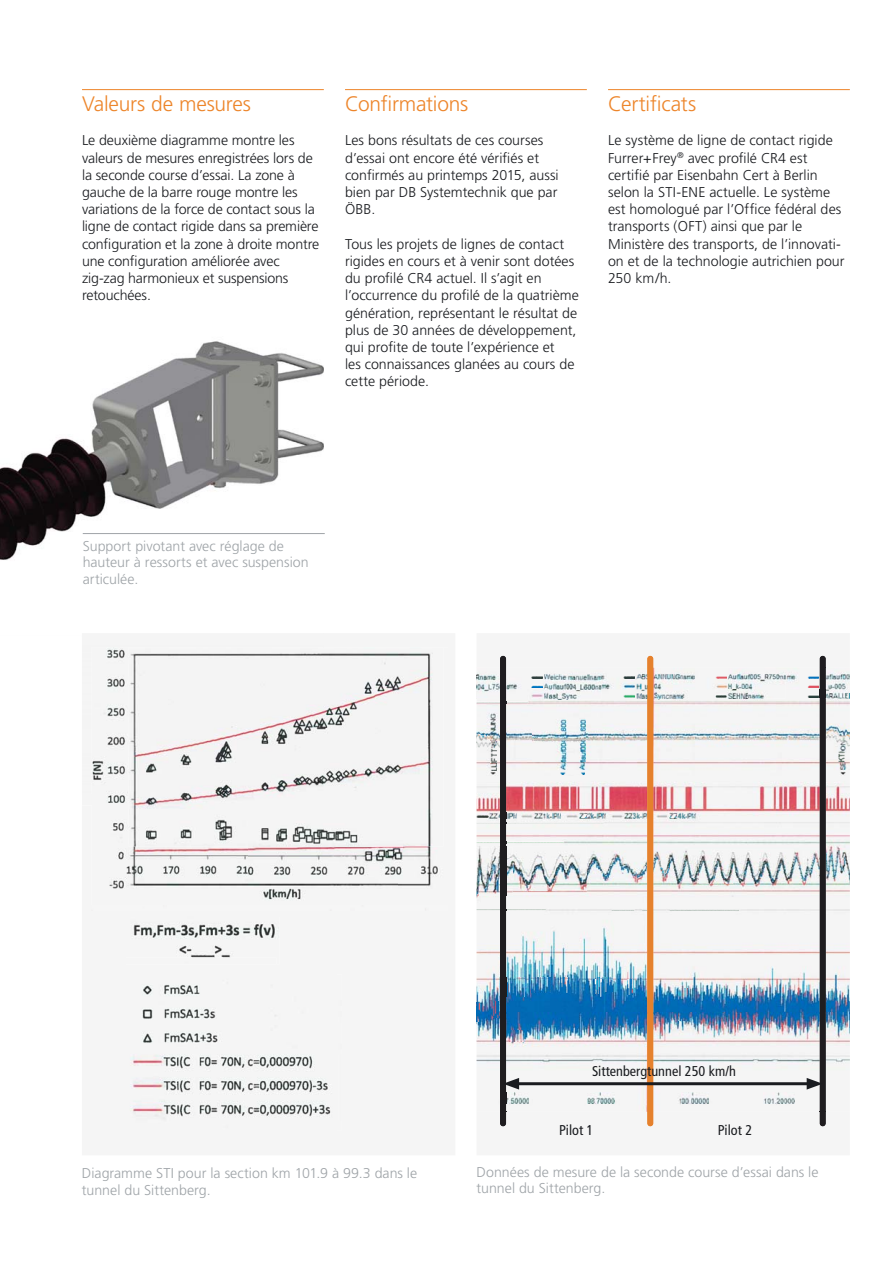
<style>
.page{position:relative;width:893px;height:1263px;background:#fff}
.page>*{position:absolute;margin:0;border:0;box-sizing:border-box;transform-origin:0 0}
.t1{font:300 21px "Frutiger";letter-spacing:-.01em;color:#ed852a}
.t2{font:300 14.25px/17.2px "Frutiger";color:#1a1c20}
.t3{font:300 14.25px/16.5px "Frutiger";color:#9fa4a8}
.t4{font:condensed 14.25px "Frutiger";color:#1a1c20}
</style>
<div class="page">
<img style="left:0;top:341px;width:324px;height:219px">
<img style="left:519px;top:668px;width:331px;height:438px">
<img style="left:519px;top:846px;width:68px;height:48px">
<img style="left:544px;top:674px;width:57px;height:26px">
<img style="left:829px;top:674px;width:15px;height:25px">
<img style="left:533px;top:719px;width:52px;height:43px">
<img style="left:519px;top:858px;width:35px;height:32px">
<img style="left:519px;top:701px;width:9px;height:2px">
<img style="left:728px;top:674px;width:58px;height:24px">
<img style="left:700px;top:878px;width:32px;height:6px">
<img style="left:688px;top:850px;width:106px;height:28px">
<img style="left:519px;top:823px;width:85px;height:1px">
<img style="left:519px;top:909px;width:27px;height:1px">
<img style="left:519px;top:841px;width:45px;height:2px">
<img style="left:550px;top:675px;width:19px;height:25px">
<img style="left:686px;top:1093px;width:22px;height:10px">
<img style="left:588px;top:1093px;width:27px;height:10px">
<img style="left:764px;top:1093px;width:30px;height:10px">
<img style="left:519px;top:1093px;width:10px;height:10px">
<img style="left:715px;top:690px;width:13px;height:8px">
<img style="left:728px;top:690px;width:20px;height:8px">
<img style="left:686px;top:909px;width:53px;height:1px">
<img style="left:532px;top:978px;width:18px;height:15px">
<img style="left:519px;top:978px;width:6px;height:18px">
<svg style="left:575px;top:674px;width:23px;height:1px"></svg>
<img style="left:575px;top:675px;width:23px;height:14px">
<img style="left:519px;top:1030px;width:4px;height:11px">
<img style="left:561px;top:978px;width:9px;height:15px">
<svg style="left:839px;top:736px;width:11px;height:25px"></svg>
<svg style="left:532px;top:676px;width:11px;height:3px"></svg>
<img style="left:759px;top:852px;width:26px;height:18px">
<svg style="left:532px;top:685px;width:11px;height:3px"></svg>
<svg style="left:715px;top:676px;width:12px;height:3px"></svg>
<img style="left:606px;top:978px;width:6px;height:14px">
<img style="left:546px;top:813px;width:15px;height:6px">
<img style="left:611px;top:909px;width:13px;height:1px">
<svg style="left:844px;top:674px;width:6px;height:25px"></svg>
<img style="left:686px;top:989px;width:2px;height:31px">
<svg style="left:593px;top:978px;width:8px;height:18px"></svg>
<img style="left:561px;top:771px;width:23px;height:3px">
<svg style="left:581px;top:813px;width:22px;height:6px"></svg>
<img style="left:624px;top:656px;width:62px;height:470px">
<svg style="left:91px;top:647px;width:338px;height:270px;fill:#f4f4f4"></svg>
<div style="left:82px;top:794px;width:10px;height:11px;background:#f5f5f5"></div>
<img style="left:82px;top:645px;width:242px;height:149px">
<img style="left:125px;top:974px;width:212px;height:156px">
<img style="left:130px;top:917px;width:150px;height:40px">
<img style="left:184px;top:957px;width:47px;height:7px">
<img style="left:397px;top:647px;width:47px;height:259px">
<img style="left:92px;top:854px;width:305px;height:52px">
<img style="left:92px;top:802px;width:157px;height:53px">
<img style="left:92px;top:647px;width:37px;height:156px">
<hr style="left:345px;top:89px;width:242px;height:1px;background:#ed852a">
<hr style="left:82px;top:89px;width:242px;height:1px;background:#ed852a">
<hr style="left:83px;top:533px;width:242px;height:1px;background:#9fa4a8">
<hr style="left:608px;top:89px;width:242px;height:1px;background:#ed852a">
<hr style="left:513px;top:1082px;width:299px;height:3px;background:#1a1c20">
<img style="left:476px;top:656px;width:43px;height:470px">
<img style="left:807px;top:656px;width:22px;height:470px">
<h1 class="t1" style="left:82px;top:95px;width:170px">Valeurs de mesures</h1>
<p class="t2" style="left:82px;top:133px;width:239px">Le deuxième diagramme montre les valeurs de mesures enregistrées lors de la seconde course d’essai. La zone à gauche de la barre rouge montre les variations de la force de contact sous la ligne de contact rigide dans sa première configuration et la zone à droite montre une configuration améliorée avec zig-zag harmonieux et suspensions retouchées.</p>
<h1 class="t1" style="left:345px;top:95px;width:125px">Confirmations</h1>
<p class="t2" style="left:345px;top:133px;width:215px">Les bons résultats de ces courses d’essai ont encore été vérifiés et confirmés au printemps 2015, aussi bien par DB Systemtechnik que par<br>ÖBB.</p>
<p class="t2" style="left:345px;top:236px;width:235px">Tous les projets de lignes de contact rigides en cours et à venir sont dotées du profilé CR4 actuel. Il s’agit en l’occurrence du profilé de la quatrième génération, représentant le résultat de plus de 30 années de développement, qui profite de toute l’expérience et<br>les connaissances glanées au cours de cette période.</p>
<h1 class="t1" style="left:608px;top:95px;width:90px">Certificats</h1>
<p class="t2" style="left:608px;top:133px;width:238px">Le système de ligne de contact rigide Furrer+Frey<sup>®</sup> avec profilé CR4 est certifié par Eisenbahn Cert à Berlin selon la STI-ENE actuelle. Le système est homologué par l’Office fédéral des transports (OFT) ainsi que par le Ministère des transports, de l’innovati&shy;on et de la technologie autrichien pour 250 km/h.</p>
<p class="t3" style="left:83px;top:539px;width:227px">Support pivotant avec réglage de hauteur à ressorts et avec suspension articulée.</p>
<p class="t4" style="left:592px;top:1066px;width:145px">Sittenbergtunnel 250 km/h</p>
<p class="t4" style="left:559px;top:1124px;width:36px">Pilot 1</p>
<p class="t4" style="left:718px;top:1124px;width:36px">Pilot 2</p>
<p class="t3" style="left:82px;top:1166px;width:337px">Diagramme STI pour la section km 101.9 à 99.3 dans le tunnel du Sittenberg.</p>
<p class="t3" style="left:476px;top:1165px;width:343px">Données de mesure de la seconde course d’essai dans le tunnel du Sittenberg.</p>
</div>
